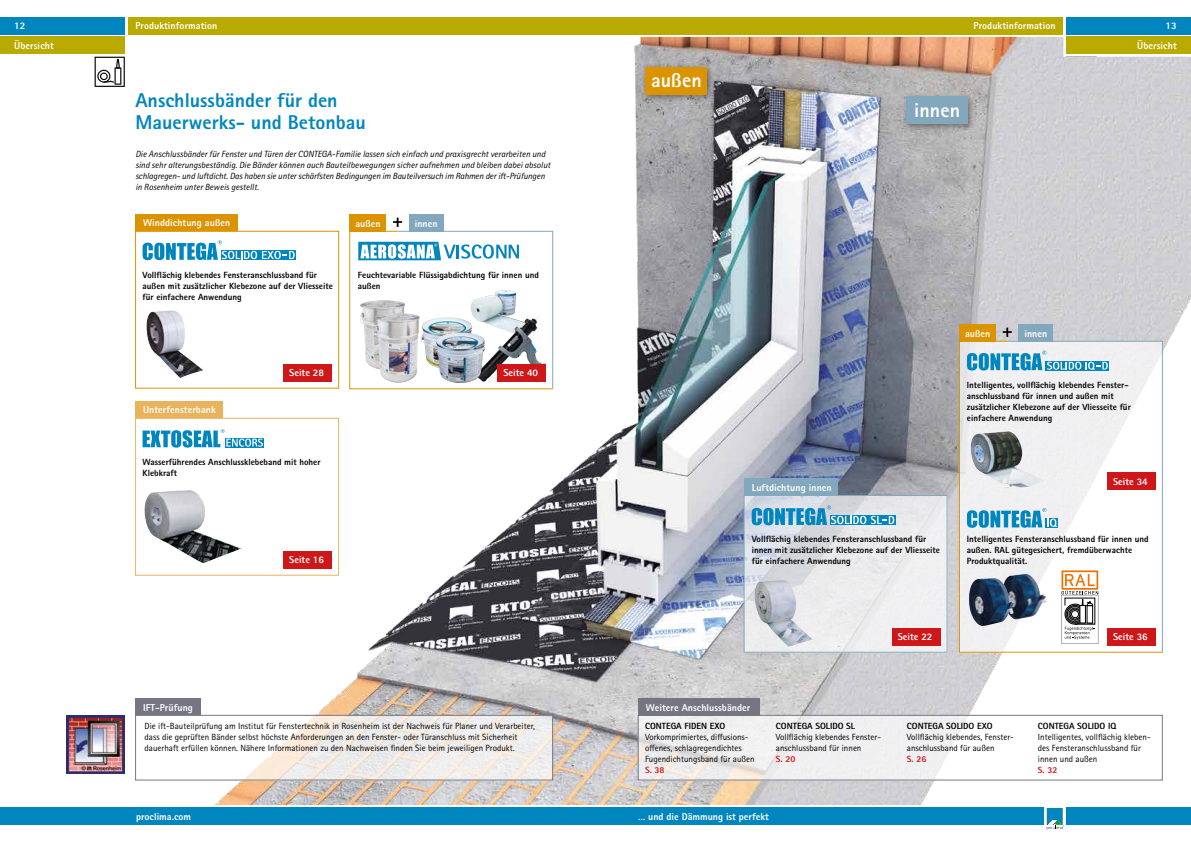
<style>
.page{position:relative;width:1191px;height:842px;background:#fff}
.page>*{position:absolute;margin:0;border:0;box-sizing:border-box;transform-origin:0 0}
.t1{font:800 20px/22px "Rotis Sans Serif Pro";color:#0086be}
.t2{font:800 20px "Rotis Sans Serif Pro";letter-spacing:.005em;color:#fff}
.t3{font:800 10px "Rotis Sans Serif Pro";letter-spacing:.005em;color:#fff}
.t4{font:800 9px/11px "Rotis Sans Serif Pro";color:#000}
.t5{font:9px/11px "Rotis Sans Serif Pro";color:#000}
.t6{font:italic 9px/11px "Rotis Sans Serif Pro";color:#000}
.t7{font:800 9px "Rotis Sans Serif Pro";color:#cd1719}
</style>
<div class="page">
<div style="left:0;top:808px;width:595px;height:17px;background:#0086be"></div>
<div style="left:595px;top:808px;width:448px;height:17px;background:#0086be"></div>
<div style="left:1066px;top:808px;width:125px;height:17px;background:#0086be"></div>
<svg style="left:1046px;top:808px;width:18px;height:22px"></svg>
<div style="left:0;top:17px;width:125px;height:17px;background:#0086be"></div>
<div style="left:128px;top:17px;width:467px;height:17px;background:#b9aa00"></div>
<div style="left:595px;top:17px;width:468px;height:17px;background:#b9aa00"></div>
<div style="left:1066px;top:17px;width:125px;height:17px;background:#0086be"></div>
<svg style="left:95px;top:57px;width:30px;height:30px"></svg>
<div style="left:0;top:37px;width:125px;height:17px;background:#b9aa00"></div>
<img style="left:143px;top:37px;width:1048px;height:768px">
<svg style="left:640px;top:717px;width:520px;height:61px;fill:#f2f1f2"></svg>
<div style="left:638px;top:715px;width:524px;height:65px;border:1px solid #767582"></div>
<div style="left:638px;top:698px;width:122px;height:17px;background:#767582"></div>
<div style="left:135px;top:214px;width:102px;height:17px;background:#db9300"></div>
<div style="left:641px;top:63px;width:74px;height:40px;background:#000;opacity:.4"></div>
<div style="left:645px;top:67px;width:62px;height:27px;background:#db9300"></div>
<div style="left:902px;top:92px;width:74px;height:40px;background:#000;opacity:.4"></div>
<div style="left:906px;top:96px;width:62px;height:28px;background:#83a7bc"></div>
<div style="left:135px;top:401px;width:88px;height:17px;background:#e8b35c"></div>
<div style="left:135px;top:698px;width:65px;height:17px;background:#767582"></div>
<svg style="left:143px;top:717px;width:408px;height:61px"></svg>
<div style="left:135px;top:715px;width:418px;height:65px;border:1px solid #767582"></div>
<img style="left:66px;top:715px;width:59px;height:58px">
<div style="left:744px;top:479px;width:93px;height:17px;background:#83a7bc"></div>
<svg style="left:746px;top:497px;width:199px;height:153px;fill:#ebebed"></svg>
<div style="left:744px;top:495px;width:203px;height:157px;border:1px solid #83a7bc"></div>
<img style="left:753px;top:580px;width:60px;height:67px">
<div style="left:892px;top:628px;width:48px;height:17px;background:#cd1719"></div>
<svg style="left:959px;top:341px;width:47px;height:312px"></svg>
<img style="left:969px;top:578px;width:37px;height:49px">
<div style="left:135px;top:231px;width:204px;height:157px;background:#fff"></div>
<div style="left:135px;top:231px;width:204px;height:157px;border:1px solid #db9300"></div>
<div style="left:283px;top:364px;width:49px;height:17px;background:#cd1719"></div>
<img style="left:148px;top:310px;width:23px;height:6px">
<div style="left:135px;top:418px;width:204px;height:157px;background:#fff"></div>
<div style="left:135px;top:418px;width:204px;height:157px;border:1px solid #e8b35c"></div>
<div style="left:283px;top:551px;width:49px;height:17px;background:#cd1719"></div>
<svg style="left:1002px;top:328px;width:9px;height:9px"></svg>
<div style="left:1018px;top:324px;width:35px;height:17px;background:#83a7bc"></div>
<div style="left:959px;top:324px;width:37px;height:17px;background:#db9300"></div>
<div style="left:409px;top:214px;width:34px;height:17px;background:#83a7bc"></div>
<div style="left:349px;top:214px;width:37px;height:17px;background:#db9300"></div>
<div style="left:349px;top:238px;width:204px;height:158px;background:linear-gradient(to right,#fff,#fff)"></div>
<img style="left:144px;top:490px;width:98px;height:73px">
<svg style="left:1006px;top:341px;width:156px;height:312px"></svg>
<div style="left:1107px;top:473px;width:48px;height:17px;background:#cd1719"></div>
<img style="left:969px;top:431px;width:77px;height:57px">
<svg style="left:349px;top:218px;width:204px;height:171px"></svg>
<img style="left:420px;top:317px;width:52px;height:52px">
<img style="left:476px;top:314px;width:65px;height:69px">
<img style="left:434px;top:333px;width:51px;height:50px">
<div style="left:497px;top:364px;width:49px;height:17px;background:#cd1719"></div>
<div style="left:225px;top:438px;width:39px;height:9px;background:#0086be"></div>
<svg style="left:143px;top:429px;width:120px;height:19px"></svg>
<svg style="left:143px;top:240px;width:152px;height:20px"></svg>
<svg style="left:751px;top:505px;width:143px;height:20px;background:#76b6d3"></svg>
<svg style="left:967px;top:351px;width:140px;height:19px"></svg>
<div style="left:1045px;top:518px;width:13px;height:9px;background:#0086be"></div>
<svg style="left:967px;top:508px;width:90px;height:20px"></svg>
<p class="t3" style="left:14px;top:19px;width:13px">12</p>
<p class="t3" style="left:135px;top:19px;width:83px">Produktinformation</p>
<p class="t3" style="left:973px;top:19px;width:83px">Produktinformation</p>
<p class="t3" style="left:1165px;top:19px;width:13px">13</p>
<p class="t3" style="left:14px;top:39px;width:41px">Übersicht</p>
<p class="t3" style="left:1137px;top:39px;width:41px">Übersicht</p>
<h1 class="t1" style="left:135px;top:89px;width:232px">Anschlussbänder für den<br>Mauerwerks- und Betonbau</h1>
<p class="t6" style="left:135px;top:149px;width:417px">Die Anschlussbänder für Fenster und Türen der CONTEGA-Familie lassen sich einfach und praxisgrecht verarbeiten und sind sehr alterungsbeständig. Die Bänder können auch Bauteilbewegungen sicher aufnehmen und bleiben dabei absolut schlagregen- und luftdicht. Das haben sie unter schärfsten Bedingungen im Bauteilversuch im Rahmen der ift-Prüfungen in Rosenheim unter Beweis gestellt.</p>
<p class="t3" style="left:143px;top:217px;width:89px">Winddichtung außen</p>
<p class="t4" style="left:143px;top:270px;width:192px">Vollflächig klebendes Fensteranschlussband für außen mit zusätzlicher Klebezone auf der Vliesseite für einfachere Anwendung</p>
<p class="t3" style="left:355px;top:217px;width:27px">außen</p>
<p class="t3" style="left:415px;top:217px;width:24px">innen</p>
<p class="t4" style="left:358px;top:270px;width:182px">Feuchtevariable Flüssigabdichtung für innen und außen</p>
<p class="t3" style="left:143px;top:404px;width:74px">Unterfensterbank</p>
<p class="t3" style="left:289px;top:366px;width:36px">Seite 28</p>
<p class="t4" style="left:143px;top:457px;width:179px">Wasserführendes Anschlussklebeband mit hoher<br>Klebkraft</p>
<p class="t3" style="left:503px;top:366px;width:36px">Seite 40</p>
<p class="t3" style="left:289px;top:553px;width:36px">Seite 16</p>
<p class="t3" style="left:143px;top:701px;width:51px">IFT-Prüfung</p>
<p class="t5" style="left:145px;top:721px;width:392px">Die ift-Bauteilprüfung am Institut für Fenstertechnik in Rosenheim ist der Nachweis für Planer und Verarbeiter, dass die geprüften Bänder selbst höchste Anforderungen an den Fenster- oder Türanschluss mit Sicherheit dauerhaft erfüllen können. Nähere Informationen zu den Nachweisen finden Sie beim jeweiligen Produkt.</p>
<h1 class="t2" style="left:651px;top:68px;width:52px">außen</h1>
<h1 class="t2" style="left:914px;top:98px;width:47px">innen</h1>
<p class="t3" style="left:751px;top:481px;width:82px">Luftdichtung innen</p>
<p class="t4" style="left:751px;top:534px;width:190px">Vollflächig klebendes Fensteranschlussband für innen mit zusätzlicher Klebezone auf der Vliesseite für einfachere Anwendung</p>
<p class="t3" style="left:965px;top:327px;width:27px">außen</p>
<p class="t3" style="left:1024px;top:327px;width:24px">innen</p>
<p class="t4" style="left:967px;top:380px;width:165px">Intelligentes, vollflächig klebendes Fenster&shy;anschlussband für innen und außen mit zusätzlicher Klebezone auf der Vliesseite für einfachere Anwendung</p>
<p class="t3" style="left:1113px;top:475px;width:36px">Seite 34</p>
<p class="t4" style="left:967px;top:534px;width:183px">Intelligentes Fensteranschlussband für innen und außen. RAL gütegesichert, fremdüberwachte<br>Produktqualität.</p>
<p class="t3" style="left:897px;top:630px;width:36px">Seite 22</p>
<p class="t3" style="left:1113px;top:630px;width:36px">Seite 36</p>
<p class="t3" style="left:646px;top:701px;width:106px">Weitere Anschlussbänder</p>
<p class="t4" style="left:645px;top:721px;width:82px">CONTEGA FIDEN EXO</p>
<p class="t5" style="left:645px;top:732px;width:111px">Vorkomprimiertes, dif-fusions&shy;of-fenes, schlagregendichtes<br>Fugendichtungsband für außen</p>
<p class="t7" style="left:645px;top:765px;width:21px">S. 38</p>
<p class="t4" style="left:776px;top:721px;width:81px">CONTEGA SOLIDO SL</p>
<p class="t5" style="left:776px;top:732px;width:107px">Vollflächig klebendes Fenster&shy;anschlussband für innen</p>
<p class="t7" style="left:776px;top:754px;width:21px">S. 20</p>
<p class="t4" style="left:907px;top:721px;width:87px">CONTEGA SOLIDO EXO</p>
<p class="t5" style="left:907px;top:732px;width:108px">Vollflächig klebendes, Fenster&shy;anschlussband für außen</p>
<p class="t7" style="left:907px;top:754px;width:21px">S. 26</p>
<p class="t4" style="left:1037px;top:721px;width:80px">CONTEGA SOLIDO IQ</p>
<p class="t5" style="left:1037px;top:732px;width:114px">Intelligentes, vollflächig kleben&shy;des Fensteranschlussband für innen und außen</p>
<p class="t7" style="left:1037px;top:765px;width:21px">S. 32</p>
<p class="t3" style="left:136px;top:810px;width:56px">proclima.com</p>
<p class="t3" style="left:638px;top:810px;width:132px">… und die Dämmung ist perfekt</p>
</div>
